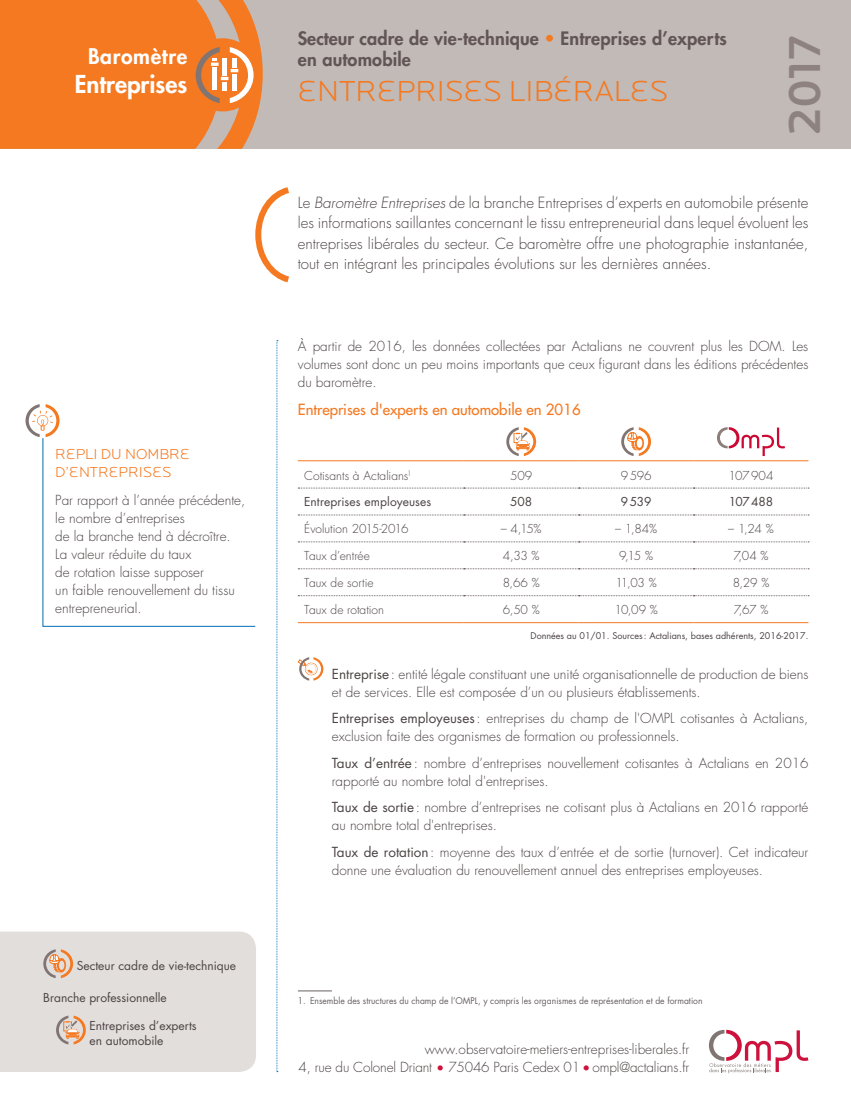
<style>
.page{position:relative;width:851px;height:1106px;background:#fff}
.page>*{position:absolute;margin:0;border:0;box-sizing:border-box;transform-origin:0 0}
.t1{font:500 46.5px "Locator Display";color:#807572}
.t2{font:300 30px "Locator Display";color:#f47921}
.t3{font:800 24px "Futura Std";color:#fff}
.t4{font:800 21px "Futura Std";letter-spacing:.03em;color:#fff}
.t5{font:800 18px/21px "Futura Std";letter-spacing:.01em;color:#615556}
.t6{font:300 15px/20.2px "Futura Std";color:#4c4344;text-align:justify}
.BAROMETRE_ss-titre{font:500 15px "Futura Std";color:#f47921}
.HORS_TEXTE_titre{font:300 15px/18px "Locator Display";color:#f47921}
.BAROMETRE_texte{font:300 13.5px/18px "Futura Std";color:#4c4344}
.HORS_TEXTE_texte{font:300 13.5px/18px "Futura Std";color:#4c4344;text-align:right}
.BAROMETRE_CHAPO{font:300 13.5px/18px "Futura Std";color:#4c4344;text-align:justify}
.TABLEAU_texte{font:300 12px "Futura Std";color:#4c4344}
.TABLEAU_texte-2{font:12px/15px "Futura Std";color:#4c4344}
.NOTE_BAS_PAGE{font:9px "Futura Std";color:#686061;scale:.95 1}
.SOURCES{font:9px "Futura Std";color:#4c4344}
.s1{color:#f47921}
.s2{font-style:italic}
.s3{font-weight:400}
.s4{color:#cd123d}
</style>
<div class="page">
<div style="left:0;top:0;width:850px;height:149px;background:#c2bab7"></div>
<svg style="left:0;top:0;width:263px;height:149px;background:#ef8031"></svg>
<svg style="left:276px;top:340px;width:2px;height:732px"></svg>
<svg style="left:255px;top:187px;width:34px;height:96px"></svg>
<svg style="left:709px;top:1029px;width:99px;height:44px"></svg>
<div style="left:0;top:931px;width:256px;height:140px;background:#e2dedc"></div>
<svg style="left:26px;top:404px;width:34px;height:33px"></svg>
<svg style="left:42px;top:438px;width:214px;height:189px"></svg>
<hr style="left:693px;top:460px;width:115px;height:1px;background:#f47921">
<svg style="left:298px;top:514px;width:510px;height:1px"></svg>
<svg style="left:298px;top:541px;width:510px;height:1px"></svg>
<svg style="left:298px;top:568px;width:510px;height:1px"></svg>
<svg style="left:298px;top:487px;width:510px;height:1px"></svg>
<hr style="left:298px;top:622px;width:165px;height:1px;background:#f47921">
<hr style="left:463px;top:622px;width:115px;height:1px;background:#f47921">
<hr style="left:578px;top:622px;width:115px;height:1px;background:#f47921">
<hr style="left:298px;top:460px;width:165px;height:1px;background:#f47921">
<hr style="left:463px;top:460px;width:115px;height:1px;background:#f47921">
<hr style="left:578px;top:460px;width:115px;height:1px;background:#f47921">
<svg style="left:298px;top:595px;width:510px;height:1px"></svg>
<hr style="left:693px;top:622px;width:115px;height:1px;background:#f47921">
<svg style="left:506px;top:427px;width:30px;height:29px"></svg>
<svg style="left:621px;top:427px;width:30px;height:29px"></svg>
<svg style="left:717px;top:427px;width:67px;height:29px"></svg>
<svg style="left:298px;top:657px;width:25px;height:23px"></svg>
<hr style="left:298px;top:990px;width:34px;height:1px;background:#686061">
<h3 class="t4" style="left:88px;top:43px;width:101px">Baromètre</h3>
<h3 class="t3" style="left:75px;top:69px;width:114px">Entreprises</h3>
<p class="HORS_TEXTE_titre" style="left:55px;top:444px;width:136px">REPLI DU NOMBRE<br>D’ENTREPRISES</p>
<p class="HORS_TEXTE_texte" style="left:55px;top:492px;width:191px;text-align:left">Par rapport à l’année précédente, le nombre d’entreprises<br>de la branche tend à décroître.<br>La valeur réduite du taux<br>de rotation laisse supposer<br>un faible renouvellement du tissu entrepreneurial.</p>
<p class="TABLEAU_texte-2" style="left:77px;top:957px;width:161px">Secteur cadre de vie-technique</p>
<p class="TABLEAU_texte-2" style="left:43px;top:990px;width:125px">Branche professionnelle</p>
<p class="TABLEAU_texte-2" style="left:89px;top:1018px;width:109px">Entreprises d’experts en automobile</p>
<h3 class="t5" style="left:298px;top:27px;width:430px">Secteur cadre de vie-technique <span class="s1">•</span> Entreprises d’experts en automobile</h3>
<p class="t2" style="left:298px;top:73px;width:372px">ENTREPRISES LIBÉRALES</p>
<h1 class="t1" style="left:776px;top:136px;width:103px;rotate:-90deg">2017</h1>
<p class="t6" style="left:298px;top:193px;width:512px">Le <span class="s2">Baromètre Entreprises</span> de la branche Entreprises d’experts en automobile présente les informations saillantes concernant le tissu entrepreneurial dans lequel évoluent les entreprises libérales du secteur. Ce baromètre offre une photographie instantanée, tout en intégrant les principales évolutions sur les dernières années.</p>
<p class="BAROMETRE_CHAPO" style="left:298px;top:338px;width:512px">À partir de 2016, les données collectées par Actalians ne couvrent plus les DOM. Les volumes sont donc un peu moins importants que ceux figurant dans les éditions précédentes du baromètre.</p>
<p class="BAROMETRE_ss-titre" style="left:298px;top:400px;width:284px">Entreprises d'experts en automobile en 2016</p>
<p class="TABLEAU_texte" style="left:304px;top:468px;width:109px">Cotisants à Actalians<sup>1</sup></p>
<p class="TABLEAU_texte" style="left:510px;top:468px;width:24px">509</p>
<p class="TABLEAU_texte" style="left:620px;top:468px;width:32px">9596</p>
<p class="TABLEAU_texte" style="left:728px;top:468px;width:47px">107904</p>
<p class="TABLEAU_texte-2" style="left:304px;top:494px;width:129px">Entreprises employeuses</p>
<p class="TABLEAU_texte-2" style="left:510px;top:494px;width:24px">508</p>
<p class="TABLEAU_texte-2" style="left:620px;top:494px;width:32px">9539</p>
<p class="TABLEAU_texte-2" style="left:728px;top:494px;width:46px">107488</p>
<p class="TABLEAU_texte" style="left:304px;top:522px;width:106px">Évolution 2015-2016</p>
<p class="TABLEAU_texte" style="left:501px;top:522px;width:42px">– 4,15%</p>
<p class="TABLEAU_texte" style="left:615px;top:522px;width:43px">– 1,84%</p>
<p class="TABLEAU_texte" style="left:728px;top:522px;width:47px">– 1,24 %</p>
<p class="TABLEAU_texte" style="left:304px;top:548px;width:67px">Taux d’entrée</p>
<p class="TABLEAU_texte" style="left:503px;top:548px;width:38px">4,33 %</p>
<p class="TABLEAU_texte" style="left:619px;top:548px;width:35px">9,15 %</p>
<p class="TABLEAU_texte" style="left:733px;top:548px;width:36px">7,04 %</p>
<p class="TABLEAU_texte" style="left:304px;top:575px;width:71px">Taux de sortie</p>
<p class="TABLEAU_texte" style="left:502px;top:575px;width:38px">8,66 %</p>
<p class="TABLEAU_texte" style="left:615px;top:575px;width:43px">11,03 %</p>
<p class="TABLEAU_texte" style="left:732px;top:575px;width:38px">8,29 %</p>
<p class="TABLEAU_texte" style="left:304px;top:602px;width:81px">Taux de rotation</p>
<p class="TABLEAU_texte" style="left:502px;top:602px;width:39px">6,50 %</p>
<p class="TABLEAU_texte" style="left:614px;top:602px;width:45px">10,09 %</p>
<p class="TABLEAU_texte" style="left:733px;top:602px;width:36px">7,67 %</p>
<p class="SOURCES" style="left:530px;top:630px;width:279px">Données au 01/01. Sources: Actalians, bases adhérents, 2016-2017.</p>
<p class="BAROMETRE_texte" style="left:332px;top:665px;width:478px"><span class="s3">Entreprise</span>: entité légale constituant une unité organisationnelle de production de biens et de services. Elle est composée d’un ou plusieurs établissements.</p>
<p class="BAROMETRE_texte" style="left:332px;top:709px;width:478px"><span class="s3">Entreprises employeuses</span>: entreprises du champ de l'OMPL cotisantes à Actalians, exclusion faite des organismes de formation ou professionnels.</p>
<p class="BAROMETRE_texte" style="left:332px;top:754px;width:478px"><span class="s3">Taux d’entrée</span>: nombre d’entreprises nouvellement cotisantes à Actalians en 2016 rapporté au nombre total d'entreprises.</p>
<p class="BAROMETRE_texte" style="left:332px;top:798px;width:478px"><span class="s3">Taux de sortie</span>: nombre d’entreprises ne cotisant plus à Actalians en 2016 rapporté au nombre total d'entreprises.</p>
<p class="BAROMETRE_texte" style="left:332px;top:843px;width:478px"><span class="s3">Taux de rotation</span>: moyenne des taux d’entrée et de sortie (turnover). Cet indicateur donne une évaluation du renouvellement annuel des entreprises employeuses.</p>
<p class="NOTE_BAS_PAGE" style="left:298px;top:994px;width:427px">1. Ensemble des structures du champ de l’OMPL, y compris les organismes de représentation et de formation</p>
<p class="HORS_TEXTE_texte" style="left:298px;top:1040px;width:392px">www.observatoire-metiers-entreprises-liberales.fr<br>4, rue du Colonel Driant <span class="s4">•</span> 75046 Paris Cedex 01 <span class="s4">•</span> ompl@actalians.fr</p>
</div>
